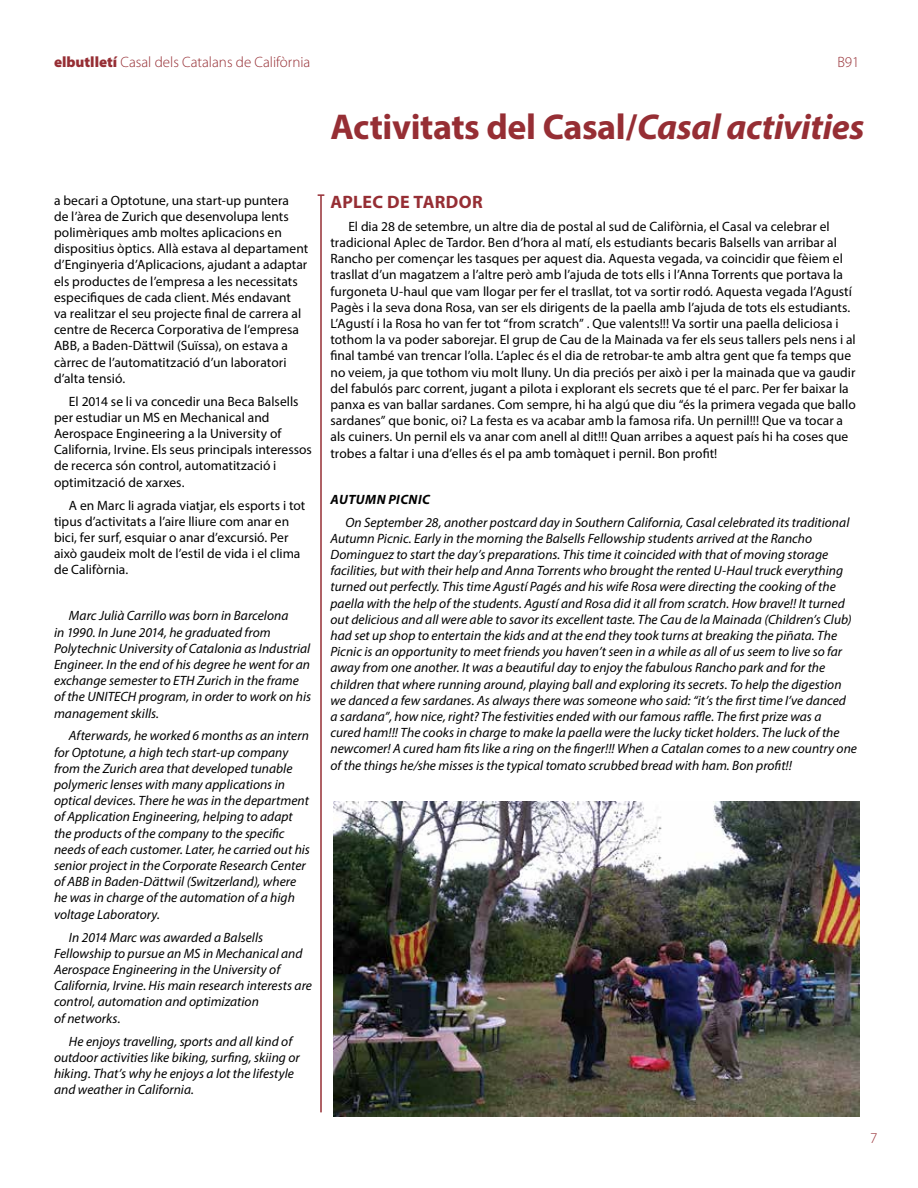
<style>
.page{position:relative;width:918px;height:1188px;background:#fff}
.page>*{position:absolute;margin:0;border:0;box-sizing:border-box;transform-origin:0 0}
.t1{font:700 36px "Myriad Pro";letter-spacing:-.01em;color:#962e34}
.t2{font:700 18px "Myriad Pro";letter-spacing:.01em;color:#962e34}
.t3{font:300 15px "Myriad Pro";color:#962e34}
.t4{font:italic 13.5px/16.2px "Myriad Pro";color:#000}
.t5{font:13.5px/16.2px "Myriad Pro";letter-spacing:.005em;color:#000}
.t6{font:italic 700 13.5px "Myriad Pro";letter-spacing:.025em;color:#000}
.s1{font-weight:900}
.s2{font-style:italic}
</style>
<div class="page">
<hr style="left:320px;top:195px;width:2px;height:917px;background:#962e34">
<img style="left:333px;top:801px;width:527px;height:315px">
<p class="t3" style="left:54px;top:54px;width:258px"><span class="s1">elbutlletí</span> Casal dels Catalans de Califòrnia</p>
<p class="t3" style="left:837px;top:54px;width:24px">B91</p>
<h1 class="t1" style="left:330px;top:104px;width:536px">Activitats del Casal/<span class="s2">Casal activities</span></h1>
<p class="t5" style="left:54px;top:192px;width:256px">a becari a Optotune, una start-up puntera<br>de l’àrea de Zurich que desenvolupa lents polimèriques amb moltes aplicacions en dispositius òptics. Allà estava al departament d’Enginyeria d’Aplicacions, ajudant a adaptar els productes de l’empresa a les necessitats especifiques de cada client. Més endavant<br>va realitzar el seu projecte final de carrera al centre de Recerca Corporativa de l’empresa ABB, a Baden-Dättwil (Suïssa), on estava a càrrec de l’automatització d’un laboratori d’alta tensió.</p>
<p class="t5" style="left:54px;top:393px;width:259px;text-indent:15px">El 2014 se li va concedir una Beca Balsells per estudiar un MS en Mechanical and Aerospace Engineering a la University of California, Irvine. Els seus principals interessos de recerca són control, automatització i optimització de xarxes.</p>
<p class="t5" style="left:54px;top:497px;width:253px;text-indent:15px">A en Marc li agrada viatjar, els esports i tot tipus d’activitats a l’aire lliure com anar en bici, fer surf, esquiar o anar d’excursió. Per això gaudeix molt de l’estil de vida i el clima de Califòrnia.</p>
<p class="t4" style="left:54px;top:607px;width:259px;text-indent:15px">Marc Julià Carrillo was born in Barcelona<br>in 1990. In June 2014, he graduated from Polytechnic University of Catalonia as Industrial Engineer. In the end of his degree he went for an exchange semester to ETH Zurich in the frame of the UNITECH program, in order to work on his management skills.</p>
<p class="t4" style="left:54px;top:728px;width:257px;text-indent:15px">Afterwards, he worked 6 months as an intern for Optotune, a high tech start-up company from the Zurich area that developed tunable polymeric lenses with many applications in optical devices. There he was in the department of Application Engineering, helping to adapt the products of the company to the specific needs of each customer. Later, he carried out his senior project in the Corporate Research Center of ABB in Baden-Dättwil (Switzerland), where he was in charge of the automation of a high voltage Laboratory.</p>
<p class="t4" style="left:54px;top:929px;width:260px;text-indent:15px">In 2014 Marc was awarded a Balsells Fellowship to pursue an MS in Mechanical and Aerospace Engineering in the University of California, Irvine. His main research interests are control, automation and optimization<br>of networks.</p>
<p class="t4" style="left:54px;top:1033px;width:247px;text-indent:15px">He enjoys travelling, sports and all kind of outdoor activities like biking, surfing, skiing or hiking. That’s why he enjoys a lot the lifestyle and weather in California.</p>
<h2 class="t2" style="left:331px;top:190px;width:154px">APLEC DE TARDOR</h2>
<p class="t5" style="left:330px;top:218px;width:527px;text-indent:18px">El dia 28 de setembre, un altre dia de postal al sud de Califòrnia, el Casal va celebrar el tradicional Aplec de Tardor. Ben d’hora al matí, els estudiants becaris Balsells van arribar al Rancho per començar les tasques per aquest dia. Aquesta vegada, va coincidir que fèiem el trasllat d’un magatzem a l’altre però amb l’ajuda de tots ells i l’Anna Torrents que portava la furgoneta U-haul que vam llogar per fer el trasllat, tot va sortir rodó. Aquesta vegada l’Agustí Pagès i la seva dona Rosa, van ser els dirigents de la paella amb l’ajuda de tots els estudiants.<br>L’Agustí i la Rosa ho van fer tot “from scratch” . Que valents!!! Va sortir una paella deliciosa i tothom la va poder saborejar. El grup de Cau de la Mainada va fer els seus tallers pels nens i al final també van trencar l’olla. L’aplec és el dia de retrobar-te amb altra gent que fa temps que no veiem, ja que tothom viu molt lluny. Un dia preciós per això i per la mainada que va gaudir del fabulós parc corrent, jugant a pilota i explorant els secrets que té el parc. Per fer baixar la panxa es van ballar sardanes. Com sempre, hi ha algú que diu “és la primera vegada que ballo sardanes” que bonic, oi? La festa es va acabar amb la famosa rifa. Un pernil!!! Que va tocar a als cuiners. Un pernil els va anar com anell al dit!!! Quan arribes a aquest país hi ha coses que trobes a faltar i una d’elles és el pa amb tomàquet i pernil. Bon profit!</p>
<p class="t6" style="left:331px;top:490px;width:101px">AUTUMN PICNIC</p>
<p class="t4" style="left:330px;top:514px;width:528px;text-indent:15px">On September 28, another postcard day in Southern California, Casal celebrated its traditional Autumn Picnic. Early in the morning the Balsells Fellowship students arrived at the Rancho Dominguez to start the day’s preparations. This time it coincided with that of moving storage facilities, but with their help and Anna Torrents who brought the rented U-Haul truck everything turned out perfectly. This time Agustí Pagés and his wife Rosa were directing the cooking of the paella with the help of the students. Agustí and Rosa did it all from scratch. How brave!! It turned out delicious and all were able to savor its excellent taste. The Cau de la Mainada (Children’s Club) had set up shop to entertain the kids and at the end they took turns at breaking the piñata. The Picnic is an opportunity to meet friends you haven’t seen in a while as all of us seem to live so far away from one another. It was a beautiful day to enjoy the fabulous Rancho park and for the children that where running around, playing ball and exploring its secrets. To help the digestion we danced a few sardanes. As always there was someone who said: “it’s the first time I’ve danced<br>a sardana”, how nice, right? The festivities ended with our famous raffle. The first prize was a<br>cured ham!!! The cooks in charge to make la paella were the lucky ticket holders. The luck of the newcomer! A cured ham fits like a ring on the finger!!! When a Catalan comes to a new country one of the things he/she misses is the typical tomato scrubbed bread with ham. Bon profit!!</p>
<p class="t3" style="left:870px;top:1130px;width:9px">7</p>
</div>
